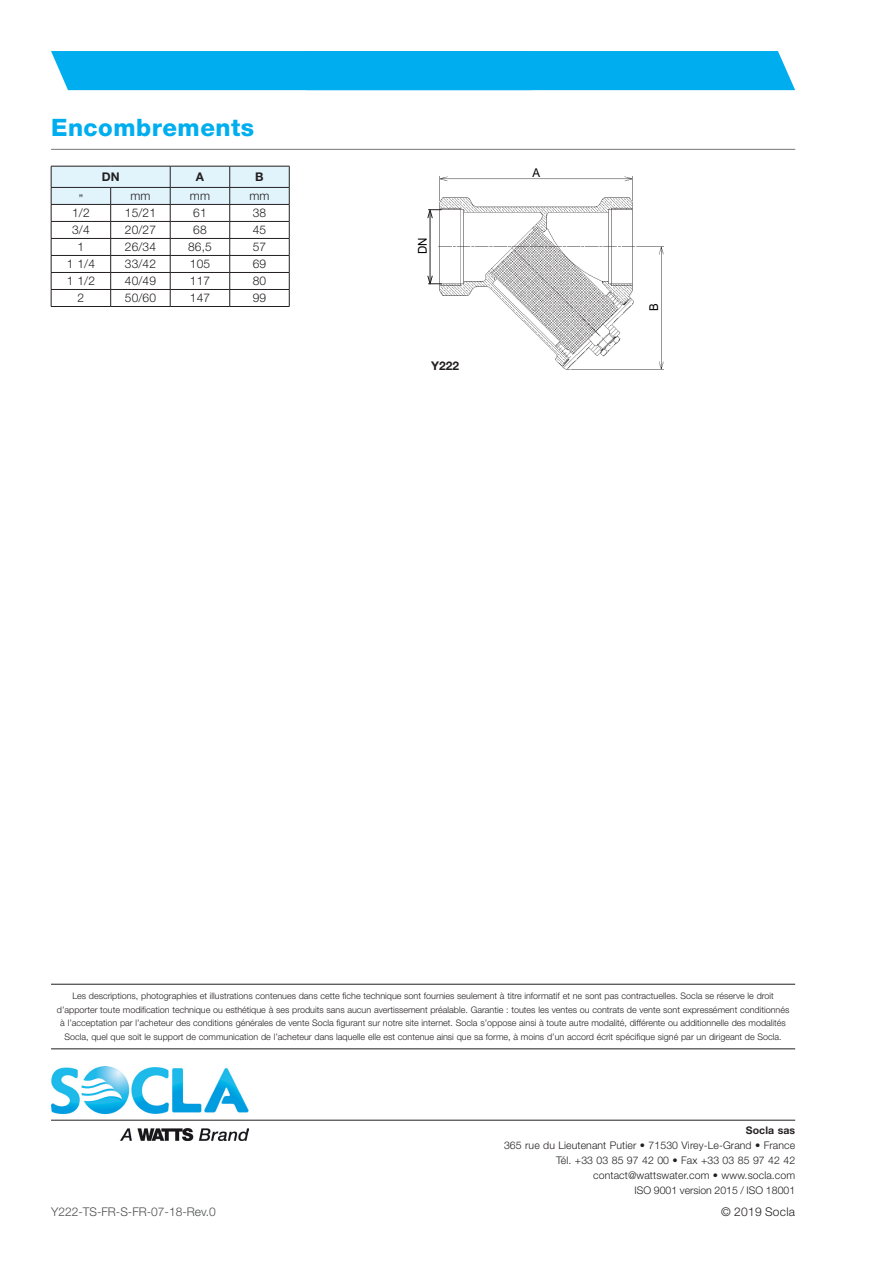
<style>
.page{position:relative;width:893px;height:1263px;background:#fff}
.page>*{position:absolute;margin:0;border:0;box-sizing:border-box;transform-origin:0 0}
.t1{font:800 24px "Helvetica Neue LT Std";letter-spacing:.02em;color:#00aeef}
.t2{font:12.15px "Arial";color:#000;scale:.95 1}
.t3{font:300 12px "Helvetica Neue LT Std";letter-spacing:.01em;color:#231f20}
.t4{font:300 12px "Helvetica Neue LT Std";color:#4b4c4d}
.t5{font:700 12px "Helvetica Neue LT Std";color:#231f20}
.t6{font:300 10.5px/15px "Helvetica Neue LT Std";letter-spacing:.01em;color:#231f20;text-align:right}
.t7{font:700 10.5px "Helvetica Neue LT Std";letter-spacing:.01em;color:#231f20}
.t8{font:300 9px/13.5px "Helvetica Neue LT Std";color:#231f20;text-align:center}
</style>
<div class="page">
<div style="left:51px;top:51px;width:744px;height:39px;background:#00aeef"></div>
<hr style="left:51px;top:984px;width:744px;height:1px;background:#231f20">
<hr style="left:51px;top:1048px;width:744px;height:1px;background:#231f20">
<img style="left:51px;top:1066px;width:197px;height:75px">
<hr style="left:51px;top:1120px;width:744px;height:1px;background:#231f20">
<hr style="left:51px;top:149px;width:744px;height:1px;background:#757679">
<svg style="left:51px;top:166px;width:239px;height:140px"></svg>
<hr style="left:51px;top:306px;width:60px;height:1px;background:#231f20">
<hr style="left:111px;top:306px;width:59px;height:1px;background:#231f20">
<hr style="left:170px;top:306px;width:60px;height:1px;background:#231f20">
<hr style="left:230px;top:306px;width:59px;height:1px;background:#231f20">
<img style="left:427px;top:176px;width:236px;height:194px">
<svg style="left:427px;top:209px;width:15px;height:9px"></svg>
<svg style="left:427px;top:275px;width:15px;height:9px"></svg>
<hr style="left:430px;top:211px;width:1px;height:72px;background:#231f20">
<div style="left:528px;top:166px;width:16px;height:12px;background:#fff"></div>
<div style="left:642px;top:302px;width:17px;height:12px;background:#fff"></div>
<h1 class="t1" style="left:51px;top:113px;width:205px">Encombrements</h1>
<h3 class="t5" style="left:102px;top:169px;width:19px">DN</h3>
<h3 class="t5" style="left:196px;top:169px;width:10px">A</h3>
<h3 class="t5" style="left:255px;top:169px;width:10px">B</h3>
<h3 class="t3" style="left:79px;top:192px;width:6px">”</h3>
<h3 class="t3" style="left:130px;top:189px;width:22px">mm</h3>
<h3 class="t3" style="left:190px;top:189px;width:22px">mm</h3>
<h3 class="t3" style="left:249px;top:189px;width:22px">mm</h3>
<h3 class="t3" style="left:72px;top:206px;width:19px">1/2</h3>
<h3 class="t3" style="left:125px;top:206px;width:33px">15/21</h3>
<h3 class="t3" style="left:193px;top:206px;width:15px">61</h3>
<h3 class="t3" style="left:253px;top:206px;width:15px">38</h3>
<h3 class="t3" style="left:72px;top:223px;width:19px">3/4</h3>
<h3 class="t3" style="left:125px;top:223px;width:33px">20/27</h3>
<h3 class="t3" style="left:193px;top:223px;width:15px">68</h3>
<h3 class="t3" style="left:253px;top:223px;width:15px">45</h3>
<h3 class="t3" style="left:78px;top:240px;width:8px">1</h3>
<h3 class="t3" style="left:125px;top:240px;width:33px">26/34</h3>
<h3 class="t3" style="left:188px;top:240px;width:25px">86,5</h3>
<h3 class="t3" style="left:253px;top:240px;width:15px">57</h3>
<h3 class="t3" style="left:67px;top:257px;width:30px">1 1/4</h3>
<h3 class="t3" style="left:125px;top:257px;width:33px">33/42</h3>
<h3 class="t3" style="left:190px;top:257px;width:22px">105</h3>
<h3 class="t3" style="left:253px;top:257px;width:15px">69</h3>
<h3 class="t3" style="left:67px;top:274px;width:30px">1 1/2</h3>
<h3 class="t3" style="left:125px;top:274px;width:33px">40/49</h3>
<h3 class="t3" style="left:190px;top:274px;width:22px">117</h3>
<h3 class="t3" style="left:253px;top:274px;width:15px">80</h3>
<h3 class="t3" style="left:78px;top:291px;width:8px">2</h3>
<h3 class="t3" style="left:125px;top:291px;width:33px">50/60</h3>
<h3 class="t3" style="left:190px;top:291px;width:22px">147</h3>
<h3 class="t3" style="left:253px;top:291px;width:15px">99</h3>
<h2 class="t2" style="left:415px;top:254px;width:19px;rotate:-90deg">DN</h2>
<h3 class="t5" style="left:431px;top:359px;width:30px">Y222</h3>
<h2 class="t2" style="left:532px;top:166px;width:10px">A</h2>
<h2 class="t2" style="left:647px;top:311px;width:10px;rotate:-90deg">B</h2>
<p class="t8" style="left:57px;top:989px;width:734px">Les descriptions, photographies et illustrations contenues dans cette fiche technique sont fournies seulement à titre informatif et ne sont pas contractuelles. Socla se réserve le droit d’apporter toute modification technique ou esthétique à ses produits sans aucun avertissement préalable. Garantie : toutes les ventes ou contrats de vente sont expressément conditionnés à l’acceptation par l’acheteur des conditions générales de vente Socla figurant sur notre site internet. Socla s’oppose ainsi à toute autre modalité, différente ou additionnelle des modalités Socla, quel que soit le support de communication de l’acheteur dans laquelle elle est contenue ainsi que sa forme, à moins d’un accord écrit spécifique signé par un dirigeant de Socla.</p>
<h3 class="t4" style="left:51px;top:1204px;width:166px">Y222-TS-FR-S-FR-07-18-Rev.0</h3>
<p class="t7" style="left:746px;top:1124px;width:51px">Socla sas</p>
<p class="t6" style="left:504px;top:1137px;width:293px">365 rue du Lieutenant Putier • 71530 Virey-Le-Grand • France Tél. +33 03 85 97 42 00 • Fax +33 03 85 97 42 42 contact@wattswater.com • www.socla.com<br>ISO 9001 version 2015 / ISO 18001</p>
<h3 class="t3" style="left:721px;top:1204px;width:75px">© 2019 Socla</h3>
</div>
